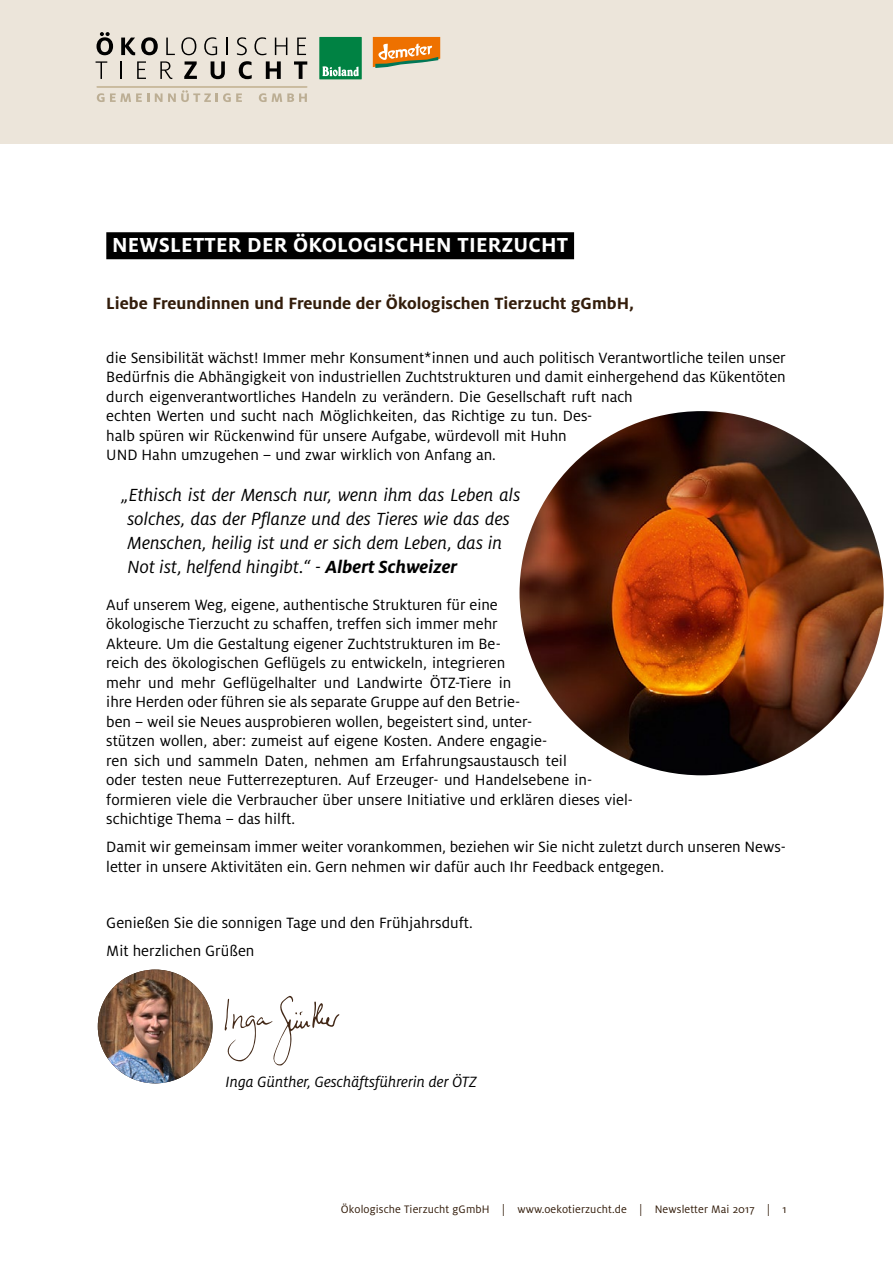
<style>
.page{position:relative;width:893px;height:1263px;background:#fff}
.page>*{position:absolute;margin:0;border:0;box-sizing:border-box;transform-origin:0 0}
.t1{font:700 22.5px "Milo OT";letter-spacing:.01em;color:#fff}
.t2{font:italic 19.5px/24px "Milo OT";color:#000}
.t3{font:700 18px "Milo OT";color:#331d0b}
.t4{font:16.5px/19.5px "Milo OT";color:#000}
.t5{font:italic 16.5px "Milo OT";color:#000}
.t6{font:12px "Milo OT";letter-spacing:.01em;color:#331d0b}
.s1{font-weight:700}
</style>
<div class="page">
<div style="left:0;top:0;width:893px;height:144px;background:#ece5da"></div>
<svg style="left:97px;top:93px;width:52px;height:9px"></svg>
<svg style="left:155px;top:90px;width:87px;height:12px"></svg>
<svg style="left:259px;top:93px;width:48px;height:9px"></svg>
<svg style="left:97px;top:32px;width:16px;height:23px"></svg>
<svg style="left:121px;top:38px;width:14px;height:17px"></svg>
<svg style="left:141px;top:37px;width:17px;height:18px"></svg>
<svg style="left:166px;top:38px;width:9px;height:17px"></svg>
<svg style="left:181px;top:37px;width:15px;height:18px"></svg>
<svg style="left:204px;top:37px;width:13px;height:18px"></svg>
<svg style="left:227px;top:38px;width:1px;height:17px"></svg>
<svg style="left:237px;top:37px;width:10px;height:18px"></svg>
<svg style="left:254px;top:37px;width:12px;height:18px"></svg>
<svg style="left:275px;top:38px;width:12px;height:17px"></svg>
<svg style="left:297px;top:38px;width:9px;height:17px"></svg>
<svg style="left:96px;top:61px;width:11px;height:18px"></svg>
<svg style="left:120px;top:61px;width:2px;height:18px"></svg>
<svg style="left:137px;top:61px;width:9px;height:18px"></svg>
<svg style="left:160px;top:61px;width:12px;height:18px"></svg>
<svg style="left:184px;top:61px;width:13px;height:18px"></svg>
<svg style="left:211px;top:61px;width:14px;height:18px"></svg>
<svg style="left:239px;top:61px;width:13px;height:18px"></svg>
<svg style="left:266px;top:61px;width:15px;height:18px"></svg>
<svg style="left:294px;top:61px;width:13px;height:18px"></svg>
<hr style="left:97px;top:86px;width:210px;height:2px;background:#cabb9f">
<svg style="left:373px;top:37px;width:67px;height:31px;background:#da9346"></svg>
<div style="left:319px;top:37px;width:43px;height:42px;background:#008243"></div>
<svg style="left:322px;top:66px;width:37px;height:10px"></svg>
<div style="left:106px;top:232px;width:468px;height:27px;background:#000"></div>
<img style="left:519px;top:411px;width:365px;height:364px;border-radius:182px">
<svg style="left:225px;top:996px;width:114px;height:70px"></svg>
<img style="left:98px;top:969px;width:115px;height:114px">
<h1 class="t1" style="left:112px;top:232px;width:458px">NEWSLETTER DER ÖKOLOGISCHEN TIERZUCHT</h1>
<p class="t3" style="left:106px;top:293px;width:529px">Liebe Freundinnen und Freunde der Ökologischen Tierzucht gGmbH,</p>
<p class="t4" style="left:106px;top:348px;width:681px">die Sensibilität wächst! Immer mehr Konsument*innen und auch politisch Verantwortliche teilen unser Bedürfnis die Abhängigkeit von industriellen Zuchtstrukturen und damit einhergehend das Kükentöten durch eigenverantwortliches Handeln zu verändern. Die Gesellschaft ruft nach<br>echten Werten und sucht nach Möglichkeiten, das Richtige zu tun. Des-<br>halb spüren wir Rückenwind für unsere Aufgabe, würdevoll mit Huhn<br>UND Hahn umzugehen – und zwar wirklich von Anfang an.</p>
<p class="t2" style="left:128px;top:483px;width:394px;text-indent:-6px">„Ethisch ist der Mensch nur, wenn ihm das Leben als solches, das der Pflanze und des Tieres wie das des Menschen, heilig ist und er sich dem Leben, das in Not ist, helfend hingibt.“ - <span class="s1">Albert Schweizer</span></p>
<p class="t4" style="left:106px;top:595px;width:528px">Auf unserem Weg, eigene, authentische Strukturen für eine<br>ökologische Tierzucht zu schaffen, treffen sich immer mehr<br>Akteure. Um die Gestaltung eigener Zuchtstrukturen im Be-<br>reich des ökologischen Geflügels zu entwickeln, integrieren<br>mehr und mehr Geflügelhalter und Landwirte ÖTZ-Tiere in<br>ihre Herden oder führen sie als separate Gruppe auf den Betrie-<br>ben – weil sie Neues ausprobieren wollen, begeistert sind, unter-<br>stützen wollen, aber: zumeist auf eigene Kosten. Andere engagie-<br>ren sich und sammeln Daten, nehmen am Erfahrungsaustausch teil<br>oder testen neue Futterrezepturen. Auf Erzeuger- und Handelsebene in&shy;formieren viele die Verbraucher über unsere Initiative und erklären dieses viel&shy;schichtige Thema – das hilft.</p>
<p class="t4" style="left:106px;top:837px;width:681px">Damit wir gemeinsam immer weiter vorankommen, beziehen wir Sie nicht zuletzt durch unseren News&shy;letter in unsere Aktivitäten ein. Gern nehmen wir dafür auch Ihr Feedback entgegen.</p>
<p class="t4" style="left:106px;top:909px;width:368px;line-height:28px">Genießen Sie die sonnigen Tage und den Frühjahrsduft.<br>Mit herzlichen Grüßen</p>
<p class="t5" style="left:225px;top:1073px;width:253px">Inga Günther, Geschäftsführerin der ÖTZ</p>
<p class="t6" style="left:341px;top:1203px;width:447px">Ökologische Tierzucht gGmbH | www.oekotierzucht.de | Newsletter Mai 2017 | 1</p>
</div>
